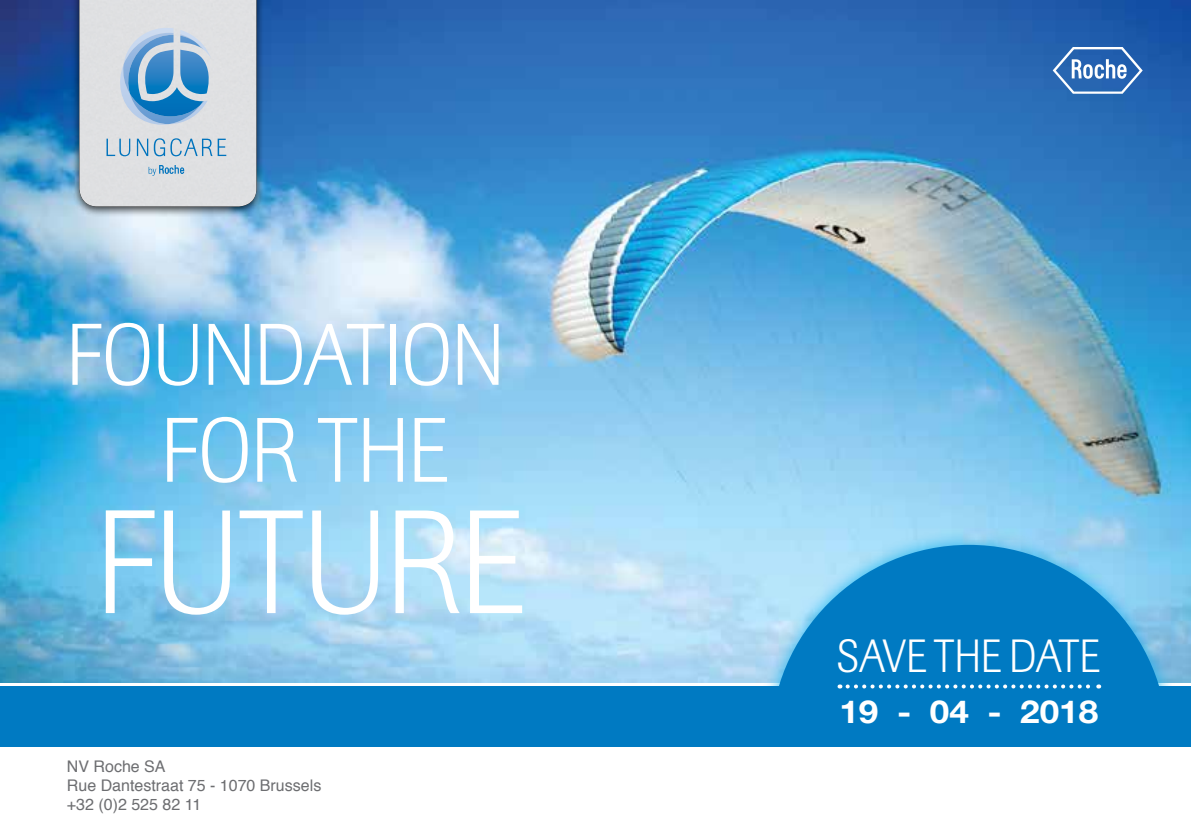
<style>
.page{position:relative;width:1191px;height:840px;background:#fff}
.page>*{position:absolute;margin:0;border:0;box-sizing:border-box;transform-origin:0 0}
.t1{font:300 145.2px "Imago";letter-spacing:-.005em;color:#fff;scale:.9 1}
.t2{font:300 90.2px "Imago";letter-spacing:-.005em;color:#fff;scale:.9 1}
.t3{font:300 86.2px "Imago";letter-spacing:-.015em;color:#fff;scale:.9 1}
.t4{font:300 46px "Imago";letter-spacing:-.005em;color:#fff;scale:.9 1}
.t5{font:700 31.6px "Helvetica Neue";color:#fff;scale:1.11 1}
.t6{font:16px/19.2px "Helvetica";color:#6d6e71}
</style>
<div class="page">
<img style="left:0;top:0;width:1191px;height:681px">
<svg style="left:1052px;top:47px;width:90px;height:47px;background:#5686c1"></svg>
<div style="left:72px;top:0;width:193px;height:217px;background:#000;opacity:.75"></div>
<svg style="left:79px;top:0;width:177px;height:206px;background:#c3d1dc"></svg>
<div style="left:755px;top:529px;width:427px;height:310px;background:#00aeef;opacity:.75"></div>
<svg style="left:770px;top:544px;width:397px;height:142px;background:#2d95d0"></svg>
<div style="left:0;top:686px;width:1191px;height:60px;background:#007ac2"></div>
<svg style="left:847px;top:684px;width:252px;height:4px"></svg>
<div style="left:0;top:746px;width:1191px;height:93px;background:#fff"></div>
<h3 class="t3" style="left:66px;top:306px;width:489px">FOUNDATION</h3>
<h2 class="t2" style="left:160px;top:400px;width:322px">FOR THE</h2>
<h1 class="t1" style="left:95px;top:481px;width:479px">FUTURE</h1>
<p class="t6" style="left:67px;top:756px;width:256px">NV Roche SA<br>Rue Dantestraat 75 - 1070 Brussels +32 (0)2 525 82 11</p>
<h3 class="t4" style="left:837px;top:630px;width:293px">SAVE THE DATE</h3>
<h3 class="t5" style="left:839px;top:686px;width:234px">19 - 04 - 2018</h3>
</div>
